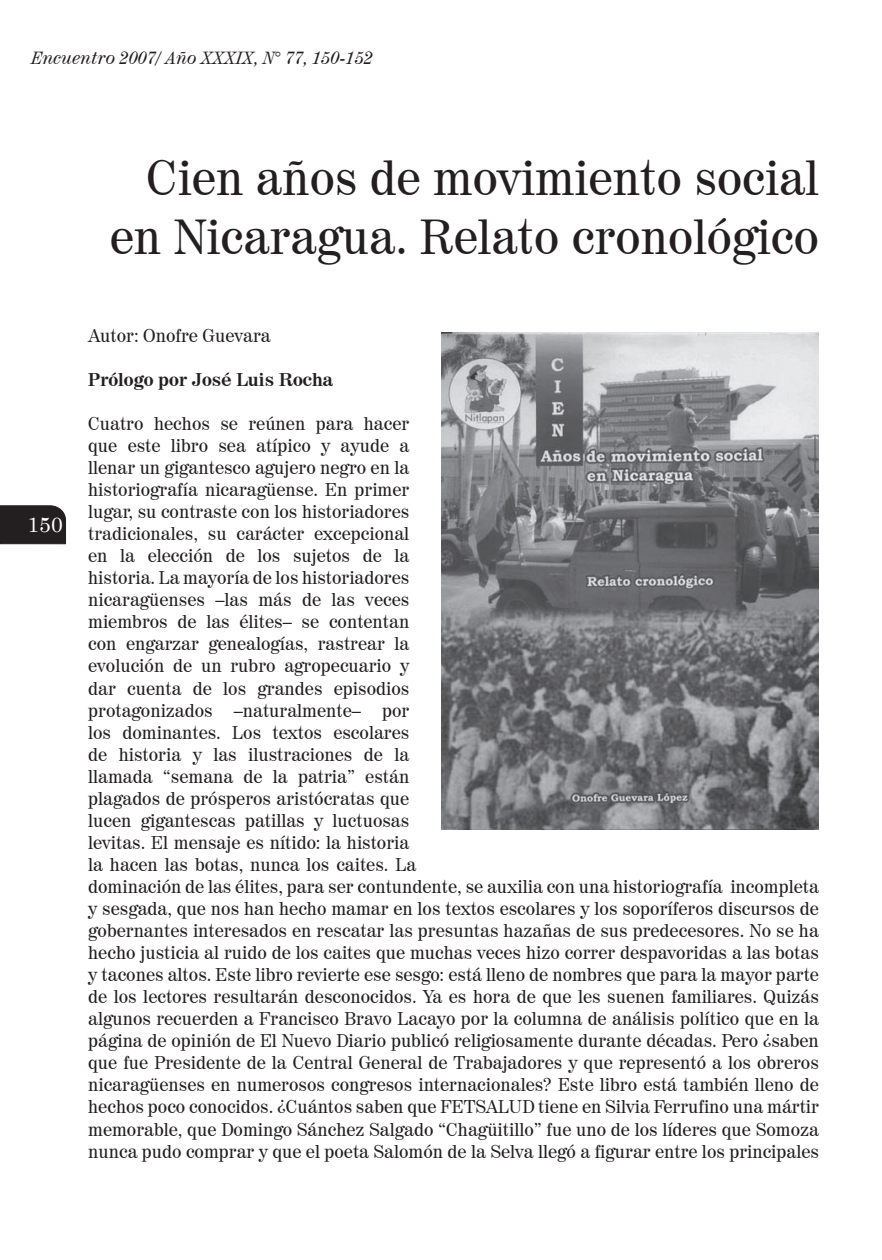
<style>
.page{position:relative;width:882px;height:1260px;background:#fff}
.page>*{position:absolute;margin:0;border:0;box-sizing:border-box;transform-origin:0 0}
.t1{font:49px/58.8px "Century 725 BT";color:#231f20;text-align:right}
.t2{font:21px "Century Schoolbook";color:#fff}
.t3{font:18.38px/22.1px "Century 725 BT";color:#231f20}
.t4{font:700 18.38px "Century 725 BT";color:#231f20}
.t5{font:italic 17.5px "Century 725 BT";color:#231f20}
</style>
<div class="page">
<svg style="left:0;top:505px;width:66px;height:39px;background:#292526"></svg>
<img style="left:441px;top:332px;width:378px;height:497px">
<p class="t5" style="left:32px;top:47px;width:343px">Encuentro 2007/ Año XXXIX, N° 77, 150-152</p>
<p class="t2" style="left:28px;top:506px;width:37px">150</p>
<h1 class="t1" style="left:110px;top:147px;width:711px">Cien años de movimiento social en Nicaragua. Relato cronológico</h1>
<p class="t3" style="left:88px;top:324px;width:184px">Autor: Onofre Guevara</p>
<p class="t4" style="left:88px;top:368px;width:246px">Prólogo por José Luis Rocha</p>
<p class="t3" style="left:88px;top:412px;width:732px">Cuatro hechos se reúnen para hacer<br>que este libro sea atípico y ayude a<br>llenar un gigantesco agujero negro en la<br>historiografía nicaragüense. En primer<br>lugar, su contraste con los historiadores<br>tradicionales, su carácter excepcional<br>en la elección de los sujetos de la<br>historia. La mayoría de los historiadores<br>nicaragüenses –las más de las veces<br>miembros de las élites– se contentan<br>con engarzar genealogías, rastrear la<br>evolución de un rubro agropecuario y<br>dar cuenta de los grandes episodios<br>protagonizados –naturalmente– por<br>los dominantes. Los textos escolares<br>de historia y las ilustraciones de la<br>llamada “semana de la patria” están<br>plagados de prósperos aristócratas que<br>lucen gigantescas patillas y luctuosas<br>levitas. El mensaje es nítido: la historia<br>la hacen las botas, nunca los caites. La<br>dominación de las élites, para ser contundente, se auxilia con una historiografía incompleta y sesgada, que nos han hecho mamar en los textos escolares y los soporíferos discursos de gobernantes interesados en rescatar las presuntas hazañas de sus predecesores. No se ha hecho justicia al ruido de los caites que muchas veces hizo correr despavoridas a las botas y tacones altos. Este libro revierte ese sesgo: está lleno de nombres que para la mayor parte de los lectores resultarán desconocidos. Ya es hora de que les suenen familiares. Quizás algunos recuerden a Francisco Bravo Lacayo por la columna de análisis político que en la página de opinión de El Nuevo Diario publicó religiosamente durante décadas. Pero ¿saben que fue Presidente de la Central General de Trabajadores y que representó a los obreros nicaragüenses en numerosos congresos internacionales? Este libro está también lleno de hechos poco conocidos. ¿Cuántos saben que FETSALUD tiene en Silvia Ferrufino una mártir memorable, que Domingo Sánchez Salgado “Chagüitillo” fue uno de los líderes que Somoza nunca pudo comprar y que el poeta Salomón de la Selva llegó a figurar entre los principales</p>
</div>
